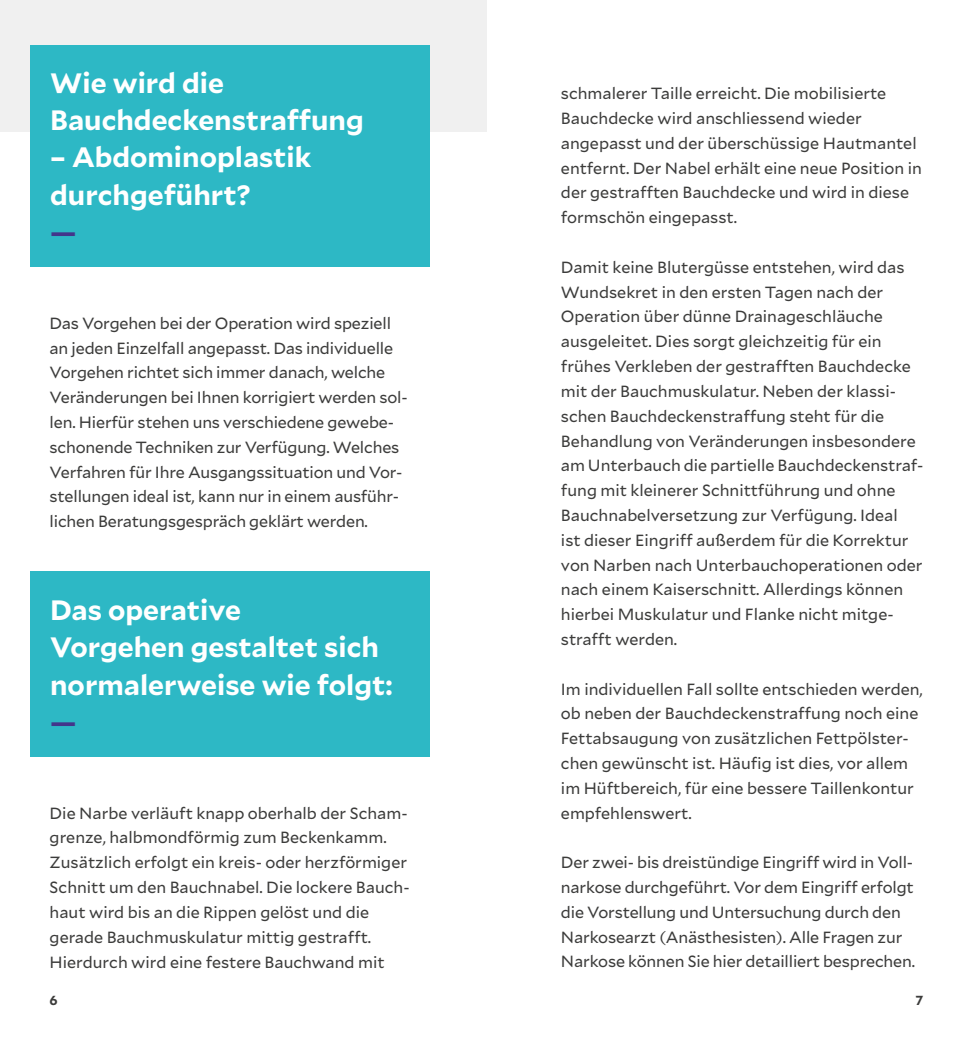
<style>
.page{position:relative;width:973px;height:1042px;background:#fff}
.page>*{position:absolute;margin:0;border:0;box-sizing:border-box;transform-origin:0 0}
.t1{font:700 28px/37.3px "Mallory";color:#fff}
.t2{font:700 28px "Mallory";color:#43358b}
.t3{font:16.1px/24.8px "Mallory";color:#3c3c3b}
.t4{font:700 13.12px "Mallory";color:#3c3c3b}
</style>
<div class="page">
<div style="left:0;top:0;width:486px;height:132px;background:#f0f0f0"></div>
<div style="left:30px;top:46px;width:400px;height:221px;background:#2db8c5"></div>
<div style="left:30px;top:571px;width:400px;height:185px;background:#2db8c5"></div>
<h1 class="t1" style="left:50px;top:63px;width:315px">Wie wird die<br>Bauchdeckenstraffung</h1>
<h1 class="t1" style="left:50px;top:137px;width:262px">– Abdominoplastik durchgeführt?</h1>
<h1 class="t2" style="left:50px;top:211px;width:28px">—</h1>
<p class="t3" style="left:50px;top:310px;width:359px">Das Vorgehen bei der Operation wird speziell an jeden Einzelfall angepasst. Das individuelle Vorgehen richtet sich immer danach, welche Veränderungen bei Ihnen korrigiert werden sol&shy;len. Hierfür stehen uns verschiedene gewebe&shy;schonende Techniken zur Verfügung. Welches Verfahren für Ihre Ausgangssituation und Vor&shy;stellungen ideal ist, kann nur in einem ausführ&shy;lichen Beratungsgespräch geklärt werden.</p>
<h1 class="t1" style="left:50px;top:590px;width:344px">Das operative<br>Vorgehen gestaltet sich normalerweise wie folgt:</h1>
<h1 class="t2" style="left:50px;top:701px;width:28px">—</h1>
<p class="t3" style="left:50px;top:800px;width:361px">Die Narbe verläuft knapp oberhalb der Scham&shy;grenze, halbmondförmig zum Beckenkamm.<br>Zusätzlich erfolgt ein kreis- oder herzförmiger Schnitt um den Bauchnabel. Die lockere Bauch&shy;haut wird bis an die Rippen gelöst und die gerade Bauchmuskulatur mittig gestrafft.<br>Hierdurch wird eine festere Bauchwand mit</p>
<p class="t3" style="left:561px;top:80px;width:362px">schmalerer Taille erreicht. Die mobilisierte Bauchdecke wird anschliessend wieder angepasst und der überschüssige Hautmantel entfernt. Der Nabel erhält eine neue Position in der gestrafften Bauchdecke und wird in diese formschön eingepasst.</p>
<p class="t3" style="left:561px;top:254px;width:364px">Damit keine Blutergüsse entstehen, wird das Wundsekret in den ersten Tagen nach der Operation über dünne Drainageschläuche ausgeleitet. Dies sorgt gleichzeitig für ein frühes Verkleben der gestrafften Bauchdecke mit der Bauchmuskulatur. Neben der klassi&shy;schen Bauchdeckenstraffung steht für die Behandlung von Veränderungen insbesondere am Unterbauch die partielle Bauchdeckenstraf&shy;fung mit kleinerer Schnittführung und ohne Bauchnabelversetzung zur Verfügung. Ideal<br>ist dieser Eingriff außerdem für die Korrektur von Narben nach Unterbauchoperationen oder nach einem Kaiserschnitt. Allerdings können hierbei Muskulatur und Flanke nicht mitge&shy;strafft werden.</p>
<p class="t3" style="left:561px;top:675px;width:363px">Im individuellen Fall sollte entschieden werden, ob neben der Bauchdeckenstraffung noch eine Fettabsaugung von zusätzlichen Fettpölster&shy;chen gewünscht ist. Häufig ist dies, vor allem im Hüftbereich, für eine bessere Taillenkontur empfehlenswert.</p>
<p class="t3" style="left:561px;top:849px;width:355px">Der zwei- bis dreistündige Eingriff wird in Voll&shy;narkose durchgeführt. Vor dem Eingriff erfolgt die Vorstellung und Untersuchung durch den Narkosearzt (Anästhesisten). Alle Fragen zur Narkose können Sie hier detailliert besprechen.</p>
<p class="t4" style="left:50px;top:990px;width:10px">6</p>
<p class="t4" style="left:915px;top:990px;width:9px">7</p>
</div>
